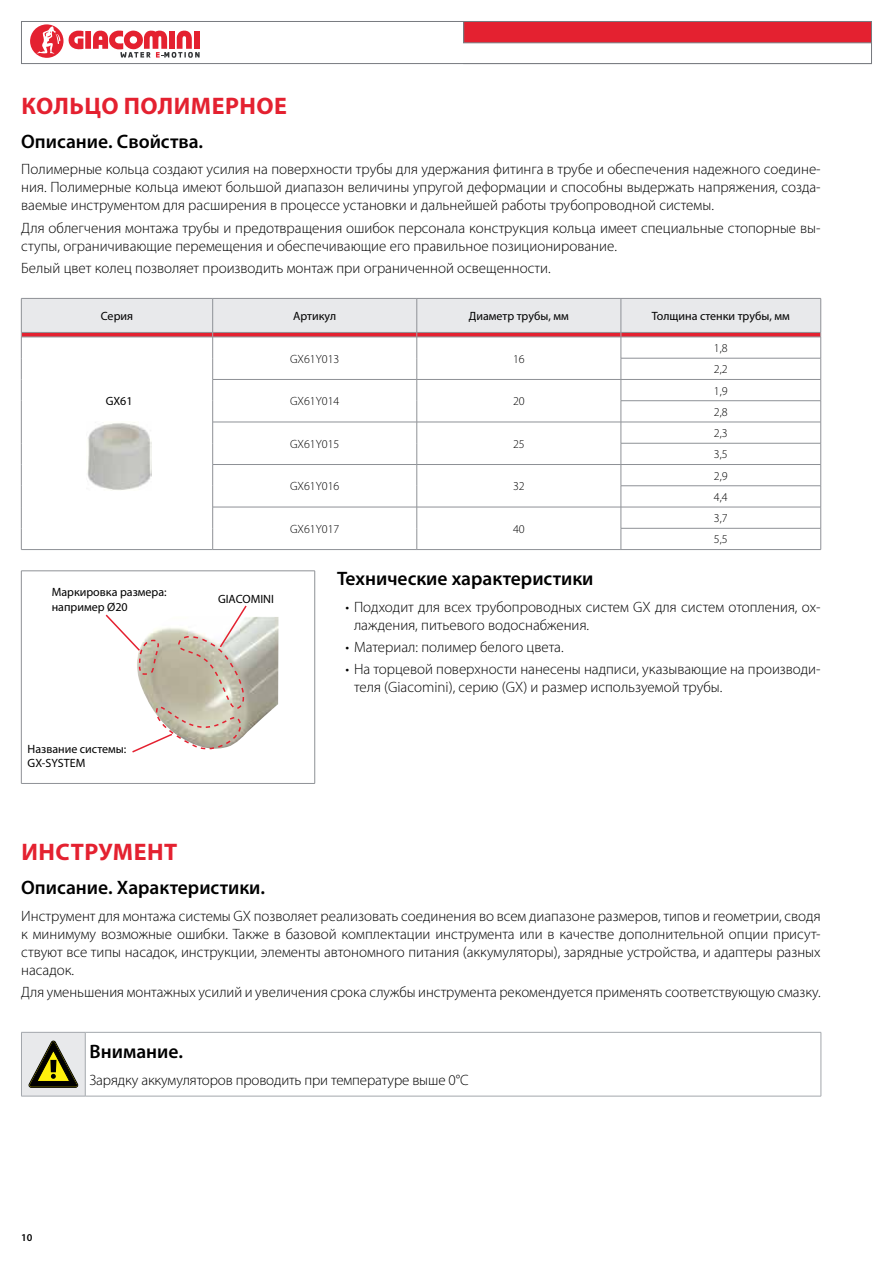
<style>
.page{position:relative;width:893px;height:1263px;background:#fff}
.page>*{position:absolute;margin:0;border:0;box-sizing:border-box;transform-origin:0 0}
.t1{font:700 24px "Myriad Pro";color:#e42130}
.t2{font:600 19.5px "Myriad Pro";color:#000}
.t3{font:300 15px/18px "Myriad Pro";color:#000}
.t4{font:12px/14.4px "Myriad Pro";color:#000}
.t5{font:300 12px/21.3px "Myriad Pro";color:#000}
.t6{font:600 10.5px "Myriad Pro";color:#000}
</style>
<div class="page">
<svg style="left:21px;top:21px;width:851px;height:43px"></svg>
<svg style="left:21px;top:298px;width:800px;height:251px"></svg>
<hr style="left:621px;top:443px;width:200px;height:1px;background:#8e9196">
<hr style="left:213px;top:464px;width:204px;height:1px;background:#8e9196">
<hr style="left:417px;top:464px;width:204px;height:1px;background:#8e9196">
<hr style="left:621px;top:464px;width:200px;height:1px;background:#8e9196">
<hr style="left:621px;top:485px;width:200px;height:1px;background:#8e9196">
<hr style="left:213px;top:507px;width:204px;height:1px;background:#8e9196">
<hr style="left:417px;top:507px;width:204px;height:1px;background:#8e9196">
<hr style="left:621px;top:507px;width:200px;height:1px;background:#8e9196">
<hr style="left:621px;top:528px;width:200px;height:1px;background:#8e9196">
<hr style="left:21px;top:549px;width:192px;height:1px;background:#8e9196">
<hr style="left:213px;top:549px;width:204px;height:1px;background:#8e9196">
<hr style="left:417px;top:549px;width:204px;height:1px;background:#8e9196">
<hr style="left:621px;top:549px;width:200px;height:1px;background:#8e9196">
<img style="left:87px;top:421px;width:64px;height:70px">
<hr style="left:21px;top:571px;width:294px;height:1px;background:#8e9196">
<hr style="left:21px;top:571px;width:1px;height:212px;background:#8e9196">
<hr style="left:314px;top:571px;width:1px;height:212px;background:#8e9196">
<hr style="left:21px;top:783px;width:294px;height:1px;background:#8e9196">
<img style="left:248px;top:617px;width:30px;height:115px">
<svg style="left:105px;top:605px;width:143px;height:148px"></svg>
<div style="left:21px;top:1032px;width:64px;height:64px;background:#e8e9eb"></div>
<hr style="left:85px;top:1032px;width:736px;height:1px;background:#a3a7ac">
<hr style="left:85px;top:1032px;width:1px;height:64px;background:#a3a7ac">
<hr style="left:821px;top:1032px;width:1px;height:64px;background:#a3a7ac">
<hr style="left:85px;top:1096px;width:736px;height:1px;background:#a3a7ac">
<hr style="left:21px;top:1032px;width:1px;height:64px;background:#a3a7ac">
<hr style="left:21px;top:1096px;width:64px;height:1px;background:#a3a7ac">
<hr style="left:21px;top:1032px;width:64px;height:1px;background:#a3a7ac">
<svg style="left:29px;top:1041px;width:49px;height:46px"></svg>
<h1 class="t1" style="left:21px;top:92px;width:120px">Кол ьцо поли</h1>
<h1 class="t1" style="left:191px;top:92px;width:37px">мерное</h1>
<h2 class="t2" style="left:21px;top:131px;width:183px">Описание. Свойства.</h2>
<p class="t3" style="left:21px;top:161px;width:801px;text-align:justify">Полимерные кольца создают усилия на поверхности трубы для удержания фитинга в трубе и обеспечения надежного соедине&shy;ния. Полимерные кольца имеют большой диапазон величины упругой деформации и способны выдержать напряжения, созда&shy;ваемые инструментом для расширения в процессе установки и дальнейшей работы трубопроводной системы.</p>
<p class="t3" style="left:21px;top:219px;width:801px">Для облегчения монтажа трубы и предотвращения ошибок персонала конструкция кольца имеет специальные стопорные вы&shy;ступы, ограничивающие перемещения и обеспечивающие его правильное позиционирование.</p>
<p class="t3" style="left:21px;top:259px;width:531px">Белый цвет колец позволяет производить монтаж при ограниченной освещенности.</p>
<p class="t4" style="left:101px;top:309px;width:34px">Серия</p>
<p class="t4" style="left:293px;top:309px;width:45px">Артикул</p>
<p class="t4" style="left:469px;top:309px;width:101px">Диаметр трубы, мм</p>
<p class="t4" style="left:652px;top:309px;width:139px">Толщина стенки трубы, мм</p>
<p class="t4" style="left:106px;top:394px;width:28px">GX61</p>
<p class="t4" style="left:52px;top:585px;width:116px">Маркировка размера: например Ø20</p>
<p class="t4" style="left:28px;top:741px;width:100px">Название системы:<br>GX-SYSTEM</p>
<p class="t4" style="left:218px;top:592px;width:58px">GIACOMINI</p>
<p class="t5" style="left:290px;top:348px;width:51px">GX61Y013</p>
<p class="t5" style="left:513px;top:348px;width:13px">16</p>
<p class="t5" style="left:714px;top:338px;width:15px">1,8<br>2,2</p>
<p class="t5" style="left:290px;top:391px;width:51px">GX61Y014</p>
<p class="t5" style="left:513px;top:391px;width:13px">20</p>
<p class="t5" style="left:714px;top:380px;width:15px">1,9<br>2,8</p>
<p class="t5" style="left:290px;top:433px;width:51px">GX61Y015</p>
<p class="t5" style="left:513px;top:433px;width:13px">25</p>
<p class="t5" style="left:714px;top:423px;width:15px">2,3<br>3,5</p>
<p class="t5" style="left:290px;top:476px;width:51px">GX61Y016</p>
<p class="t5" style="left:513px;top:476px;width:13px">32</p>
<p class="t5" style="left:714px;top:465px;width:15px">2,9<br>4,4</p>
<p class="t5" style="left:290px;top:518px;width:51px">GX61Y017</p>
<p class="t5" style="left:513px;top:518px;width:13px">40</p>
<p class="t5" style="left:714px;top:508px;width:15px">3,7<br>5,5</p>
<h2 class="t2" style="left:337px;top:568px;width:258px">Технические характеристики</h2>
<p class="t3" style="left:354px;top:598px;width:468px;text-indent:-9px">• Подходит для всех трубопроводных систем GX для систем отопления, ох&shy;лаждения, питьевого водоснабжения.</p>
<p class="t3" style="left:345px;top:638px;width:220px">• Материал: полимер белого цвета.</p>
<p class="t3" style="left:354px;top:661px;width:468px;text-indent:-9px">• На торцевой поверхности нанесены надписи, указывающие на производи&shy;теля (Giacomini), серию (GX) и размер используемой трубы.</p>
<h1 class="t1" style="left:21px;top:838px;width:33px">Инстру</h1>
<h1 class="t1" style="left:113px;top:838px;width:36px">мент</h1>
<h2 class="t2" style="left:21px;top:877px;width:245px">Описание. Характеристики.</h2>
<p class="t3" style="left:21px;top:907px;width:801px;text-align:justify">Инструмент для монтажа системы GX позволяет реализовать соединения во всем диапазоне размеров, типов и геометрии, сводя к минимуму возможные ошибки. Также в базовой комплектации инструмента или в качестве дополнительной опции присут&shy;ствуют все типы насадок, инструкции, элементы автономного питания (аккумуляторы), зарядные устройства, и адаптеры разных насадок.</p>
<p class="t3" style="left:21px;top:983px;width:801px">Для уменьшения монтажных усилий и увеличения срока службы инструмента рекомендуется применять соответствующую смазку.</p>
<h2 class="t2" style="left:90px;top:1041px;width:95px">Внимание.</h2>
<p class="t3" style="left:90px;top:1071px;width:381px">Зарядку аккумуляторов проводить при температуре выше 0°С</p>
<p class="t6" style="left:21px;top:1232px;width:13px">10</p>
</div>
